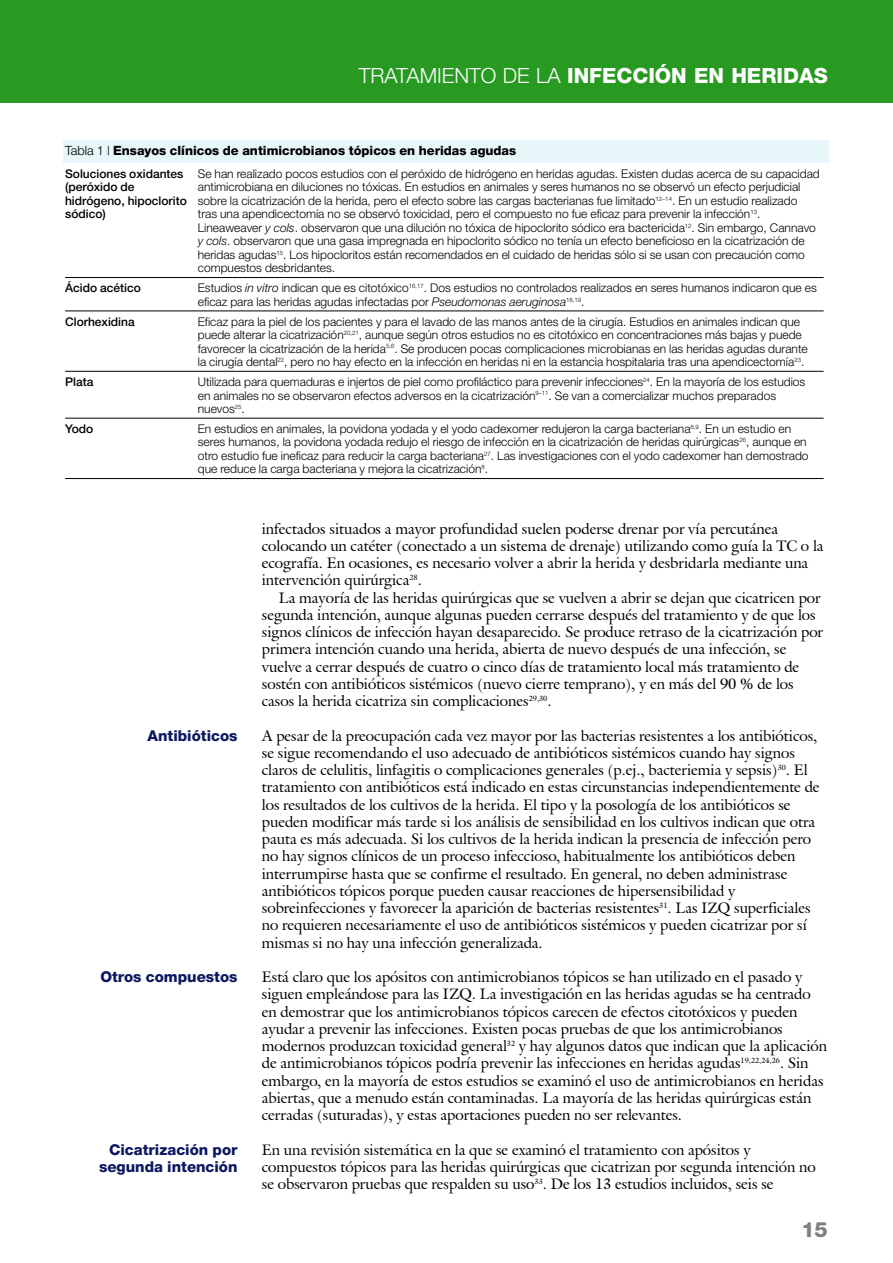
<style>
.page{position:relative;width:893px;height:1263px;background:#fff}
.page>*{position:absolute;margin:0;border:0;box-sizing:border-box;transform-origin:0 0}
.t1{font:800 21px "Helvetica Neue";color:#fff}
.t2{font:800 21px "Helvetica Neue";color:#808080}
.t3{font:15px/17.2px "Galliard IT Cby BT";color:#000}
.t4{font:800 15px/17.2px "Helvetica Neue";color:#0b1761;text-align:right}
.t5{font:800 12.75px "Helvetica Neue";color:#000}
.t6{font:300 12px/13.5px "Helvetica Neue";color:#000}
.t7{font:500 12px "Helvetica Neue";color:#000}
.s1{font-weight:300}
.s2{font-weight:500}
.s3{font-style:italic}
</style>
<div class="page">
<div style="left:0;top:0;width:892px;height:102px;background:#289a22"></div>
<hr style="left:65px;top:277px;width:758px;height:1px;background:#000">
<hr style="left:65px;top:311px;width:758px;height:1px;background:#000">
<hr style="left:65px;top:371px;width:758px;height:1px;background:#000">
<hr style="left:65px;top:418px;width:758px;height:1px;background:#000">
<hr style="left:65px;top:478px;width:758px;height:1px;background:#000">
<div style="left:64px;top:140px;width:765px;height:23px;background:#e6f6f9"></div>
<h1 class="t1" style="left:359px;top:68px;width:470px"><span class="s1">TRATAMIENTO DE LA</span> INFECCIÓN EN HERIDAS</h1>
<p class="t5" style="left:65px;top:146px;width:452px"><span class="s1">Tabla 1 |</span> Ensayos clínicos de antimicrobianos tópicos en heridas agudas</p>
<p class="t6" style="left:65px;top:168px;width:756px"><span class="s2">Soluciones oxidantes</span> Se han realizado pocos estudios con el peróxido de hidrógeno en heridas agudas. Existen dudas acerca de su capacidad <span class="s2">(peróxido de</span></p>
<p class="t6" style="left:65px;top:182px;width:736px;text-indent:133px">antimicrobiana en diluciones no tóxicas. En estudios en animales y seres humanos no se observó un efecto perjudicial <span class="s2">hidrógeno, hipoclorito</span> sobre la cicatrización de la herida, pero el efecto sobre las cargas bacterianas fue limitado<sup>12–14</sup>. En un estudio realizado <span class="s2">sódico)</span></p>
<p class="t6" style="left:198px;top:209px;width:619px">tras una apendicectomía no se observó toxicidad, pero el compuesto no fue eficaz para prevenir la infección<sup>13</sup>.<br>Lineaweaver <span class="s3">y cols</span>. observaron que una dilución no tóxica de hipoclorito sódico era bactericida<sup>12</sup>. Sin embargo, Cannavo <span class="s3">y cols</span>. observaron que una gasa impregnada en hipoclorito sódico no tenía un efecto beneficioso en la cicatrización de heridas agudas<sup>15</sup>. Los hipocloritos están recomendados en el cuidado de heridas sólo si se usan con precaución como compuestos desbridantes.</p>
<p class="t7" style="left:65px;top:284px;width:77px">Ácido acético</p>
<p class="t6" style="left:198px;top:282px;width:620px">Estudios <span class="s3">in vitro</span> indican que es citotóxico<sup>16,17</sup>. Dos estudios no controlados realizados en seres humanos indicaron que es eficaz para las heridas agudas infectadas por <span class="s3">Pseudomonas aeruginosa</span><sup>18,19</sup>.</p>
<p class="t7" style="left:65px;top:317px;width:71px">Clorhexidina</p>
<p class="t6" style="left:198px;top:316px;width:611px">Eficaz para la piel de los pacientes y para el lavado de las manos antes de la cirugía. Estudios en animales indican que puede alterar la cicatrización<sup>20,21</sup>, aunque según otros estudios no es citotóxico en concentraciones más bajas y puede favorecer la cicatrización de la herida<sup>5,6</sup>. Se producen pocas complicaciones microbianas en las heridas agudas durante la cirugía dental<sup>22</sup>, pero no hay efecto en la infección en heridas ni en la estancia hospitalaria tras una apendicectomía<sup>23</sup>.</p>
<p class="t7" style="left:65px;top:377px;width:30px">Plata</p>
<p class="t6" style="left:198px;top:376px;width:609px">Utilizada para quemaduras e injertos de piel como profiláctico para prevenir infecciones<sup>24</sup>. En la mayoría de los estudios en animales no se observaron efectos adversos en la cicatrización<sup>9–11</sup>. Se van a comercializar muchos preparados nuevos<sup>25</sup>.</p>
<p class="t7" style="left:65px;top:424px;width:30px">Yodo</p>
<p class="t6" style="left:198px;top:423px;width:612px">En estudios en animales, la povidona yodada y el yodo cadexomer redujeron la carga bacteriana<sup>8,9</sup>. En un estudio en seres humanos, la povidona yodada redujo el riesgo de infección en la cicatrización de heridas quirúrgicas<sup>26</sup>, aunque en otro estudio fue ineficaz para reducir la carga bacteriana<sup>27</sup>. Las investigaciones con el yodo cadexomer han demostrado que reduce la carga bacteriana y mejora la cicatrización<sup>8</sup>.</p>
<p class="t4" style="left:147px;top:728px;width:91px">Antibióticos</p>
<p class="t4" style="left:100px;top:969px;width:139px">Otros compuestos</p>
<p class="t4" style="left:99px;top:1142px;width:140px">Cicatrización por segunda intención</p>
<p class="t3" style="left:262px;top:522px;width:563px">infectados situados a mayor profundidad suelen poderse drenar por vía percutánea colocando un catéter (conectado a un sistema de drenaje) utilizando como guía la TC o la ecografía. En ocasiones, es necesario volver a abrir la herida y desbridarla mediante una intervención quirúrgica<sup>28</sup>.</p>
<p class="t3" style="left:262px;top:591px;width:563px;text-indent:17px">La mayoría de las heridas quirúrgicas que se vuelven a abrir se dejan que cicatricen por segunda intención, aunque algunas pueden cerrarse después del tratamiento y de que los signos clínicos de infección hayan desaparecido. Se produce retraso de la cicatrización por primera intención cuando una herida, abierta de nuevo después de una infección, se vuelve a cerrar después de cuatro o cinco días de tratamiento local más tratamiento de sostén con antibióticos sistémicos (nuevo cierre temprano), y en más del 90 % de los casos la herida cicatriza sin complicaciones<sup>29,30</sup>.</p>
<p class="t3" style="left:262px;top:729px;width:559px">A pesar de la preocupación cada vez mayor por las bacterias resistentes a los antibióticos, se sigue recomendando el uso adecuado de antibióticos sistémicos cuando hay signos claros de celulitis, linfagitis o complicaciones generales (p.ej., bacteriemia y sepsis)<sup>30</sup>. El tratamiento con antibióticos está indicado en estas circunstancias independientemente de los resultados de los cultivos de la herida. El tipo y la posología de los antibióticos se pueden modificar más tarde si los análisis de sensibilidad en los cultivos indican que otra pauta es más adecuada. Si los cultivos de la herida indican la presencia de infección pero no hay signos clínicos de un proceso infeccioso, habitualmente los antibióticos deben interrumpirse hasta que se confirme el resultado. En general, no deben administrase antibióticos tópicos porque pueden causar reacciones de hipersensibilidad y sobreinfecciones y favorecer la aparición de bacterias resistentes<sup>31</sup>. Las IZQ superficiales no requieren necesariamente el uso de antibióticos sistémicos y pueden cicatrizar por sí mismas si no hay una infección generalizada.</p>
<p class="t3" style="left:262px;top:970px;width:566px">Está claro que los apósitos con antimicrobianos tópicos se han utilizado en el pasado y siguen empleándose para las IZQ. La investigación en las heridas agudas se ha centrado en demostrar que los antimicrobianos tópicos carecen de efectos citotóxicos y pueden ayudar a prevenir las infecciones. Existen pocas pruebas de que los antimicrobianos modernos produzcan toxicidad general<sup>32</sup> y hay algunos datos que indican que la aplicación de antimicrobianos tópicos podría prevenir las infecciones en heridas agudas<sup>19,22,24,26</sup>. Sin embargo, en la mayoría de estos estudios se examinó el uso de antimicrobianos en heridas abiertas, que a menudo están contaminadas. La mayoría de las heridas quirúrgicas están cerradas (suturadas), y estas aportaciones pueden no ser relevantes.</p>
<p class="t3" style="left:262px;top:1143px;width:555px">En una revisión sistemática en la que se examinó el tratamiento con apósitos y compuestos tópicos para las heridas quirúrgicas que cicatrizan por segunda intención no se observaron pruebas que respalden su uso<sup>33</sup>. De los 13 estudios incluidos, seis se</p>
<h1 class="t2" style="left:801px;top:1222px;width:28px">15</h1>
</div>
